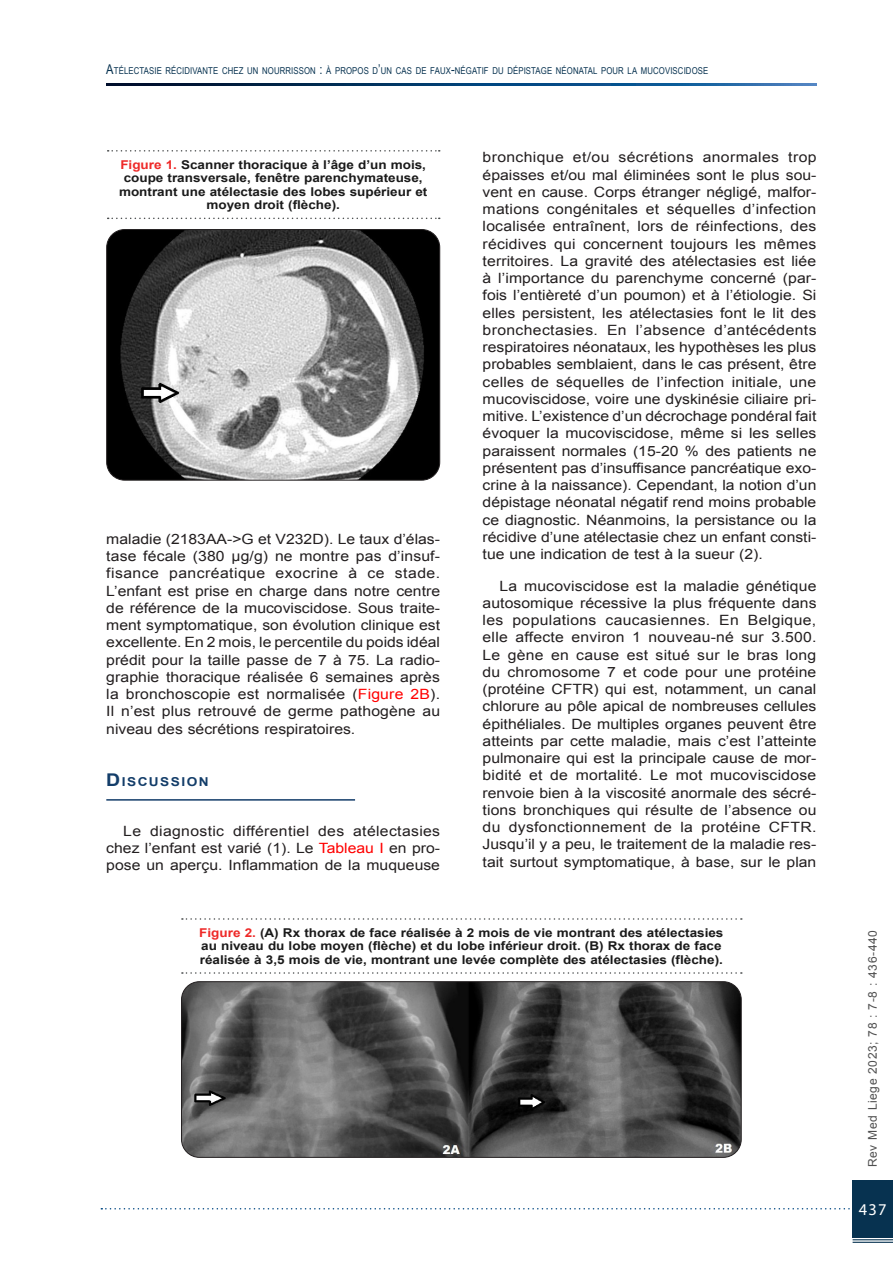
<style>
.page{position:relative;width:893px;height:1263px;background:#fff}
.page>*{position:absolute;margin:0;border:0;box-sizing:border-box;transform-origin:0 0}
.t1{font:16.5px "Myriad Pro";color:#fff}
.Texte_2020{font:14.1px/17.2px "Arial";color:#231f20;text-align:justify;scale:1.11 1}
.Titre_1_2020{font:700 12.3px "Arial";letter-spacing:.105em;color:#133d69;scale:1.11 1}
.Légendes_Tab_et_Fig_2020{font:700 12.15px/13.5px "Arial";color:#1a1a1a;text-align:center;scale:1.11 1}
.t2{font:12px "Arial";letter-spacing:.05em;color:#505050}
.t3{font:9.45px "Arial Narrow";letter-spacing:.015em;color:#073250}
.s1{font-size:13.5px}
.s2{color:#ee2928}
.s3{color:#f00}
.s4{font-size:17.55px}
.s5{color:#231f20}
</style>
<div class="page">
<svg style="left:101px;top:1208px;width:752px;height:1px"></svg>
<div style="left:853px;top:1180px;width:40px;height:57px;background:#073250"></div>
<hr style="left:853px;top:1239px;width:40px;height:1px;background:#073250">
<hr style="left:853px;top:1242px;width:40px;height:1px;background:#073250">
<svg style="left:106px;top:84px;width:710px;height:1px"></svg>
<hr style="left:106px;top:799px;width:249px;height:2px;background:#133d69">
<img style="left:107px;top:230px;width:333px;height:250px">
<div style="left:106px;top:229px;width:334px;height:251px;border:1px solid #231f20;border-radius:18px"></div>
<svg style="left:108px;top:150px;width:332px;height:2px"></svg>
<svg style="left:108px;top:218px;width:332px;height:1px"></svg>
<img style="left:182px;top:983px;width:558px;height:174px">
<div style="left:181px;top:981px;width:561px;height:177px;border:1px solid #231f20;border-radius:18px"></div>
<svg style="left:182px;top:918px;width:560px;height:2px"></svg>
<svg style="left:182px;top:972px;width:560px;height:2px"></svg>
<p class="t3" style="left:106px;top:63px;width:603px"><span class="s1">A</span>TÉLECTASIE RÉCIDIVANTE CHEZ UN NOURRISSON <span class="s1">:</span> À PROPOS D<span class="s1">’</span>UN CAS DE FAUX<span class="s1">-</span>NÉGATIF DU DÉPISTAGE NÉONATAL POUR LA MUCOVISCIDOSE</p>
<p class="Légendes_Tab_et_Fig_2020" style="left:119px;top:158px;width:279px"><span class="s2">Figure 1.</span> Scanner thoracique à l’âge d’un mois, coupe transversale, fenêtre parenchymateuse, montrant une atélectasie des lobes supérieur et moyen droit (flèche).</p>
<p class="Texte_2020" style="left:106px;top:530px;width:302px">maladie (2183AA-&gt;G et V232D). Le taux d’élas&shy;tase fécale (380 µg/g) ne montre pas d’insuf&shy;fisance pancréatique exocrine à ce stade.<br>L’enfant est prise en charge dans notre centre de référence de la mucoviscidose. Sous traite&shy;ment symptomatique, son évolution clinique est excellente. En 2 mois, le percentile du poids idéal prédit pour la taille passe de 7 à 75. La radio&shy;graphie thoracique réalisée 6 semaines après la bronchoscopie est normalisée (<span class="s3">Figure 2B</span>).<br>Il n’est plus retrouvé de germe pathogène au niveau des sécrétions respiratoires.</p>
<p class="Titre_1_2020" style="left:106px;top:774px;width:94px"><span class="s4">D</span>ISCUSSION</p>
<p class="Texte_2020" style="left:106px;top:822px;width:302px;text-indent:17px">Le diagnostic différentiel des atélectasies chez l’enfant est varié (1). Le <span class="s3">Tableau I</span> en pro&shy;pose un aperçu. Inflammation de la muqueuse</p>
<p class="Texte_2020" style="left:483px;top:149px;width:302px">bronchique et/ou sécrétions anormales trop épaisses et/ou mal éliminées sont le plus sou&shy;vent en cause. Corps étranger négligé, malfor&shy;mations congénitales et séquelles d’infection localisée entraînent, lors de réinfections, des récidives qui concernent toujours les mêmes territoires. La gravité des atélectasies est liée à l’importance du parenchyme concerné (par&shy;fois l’entièreté d’un poumon) et à l’étiologie. Si elles persistent, les atélectasies font le lit des bronchectasies. En l’absence d’antécédents respiratoires néonataux, les hypothèses les plus probables semblaient, dans le cas présent, être celles de séquelles de l’infection initiale, une mucoviscidose, voire une dyskinésie ciliaire pri&shy;mitive. L’existence d’un décrochage pondéral fait évoquer la mucoviscidose, même si les selles paraissent normales (15-20 % des patients ne présentent pas d’insuffisance pancréatique exo&shy;crine à la naissance). Cependant, la notion d’un dépistage néonatal négatif rend moins probable ce diagnostic. Néanmoins, la persistance ou la récidive d’une atélectasie chez un enfant consti&shy;tue une indication de test à la sueur (2).</p>
<p class="Texte_2020" style="left:483px;top:577px;width:302px;text-indent:17px">La mucoviscidose est la maladie génétique autosomique récessive la plus fréquente dans les populations caucasiennes. En Belgique, elle affecte environ 1 nouveau-né sur 3.500.<br>Le gène en cause est situé sur le bras long du chromosome 7 et code pour une protéine (protéine CFTR) qui est, notamment, un canal chlorure au pôle apical de nombreuses cellules épithéliales. De multiples organes peuvent être atteints par cette maladie, mais c’est l’atteinte pulmonaire qui est la principale cause de mor&shy;bidité et de mortalité. Le mot mucoviscidose renvoie bien à la viscosité anormale des sécré&shy;tions bronchiques qui résulte de l’absence ou du dysfonctionnement de la protéine CFTR.<br>Jusqu’il y a peu, le traitement de la maladie res&shy;tait surtout symptomatique, à base, sur le plan</p>
<p class="Légendes_Tab_et_Fig_2020" style="left:199px;top:926px;width:474px;text-align:left"><span class="s2">Figure 2.</span> <span class="s5">(</span>A) Rx thorax de face réalisée à 2 mois de vie montrant des atélectasies au niveau du lobe moyen (flèche) et du lobe inférieur droit. (B) Rx thorax de face réalisée à 3,5 mois de vie, montrant une levée complète des atélectasies (flèche).</p>
<p class="t2" style="left:865px;top:1167px;width:239px;rotate:-90deg">Rev Med Liege 2023; 78 : 7-8 : 436-440</p>
<p class="t1" style="left:859px;top:1199px;width:29px">437</p>
</div>
